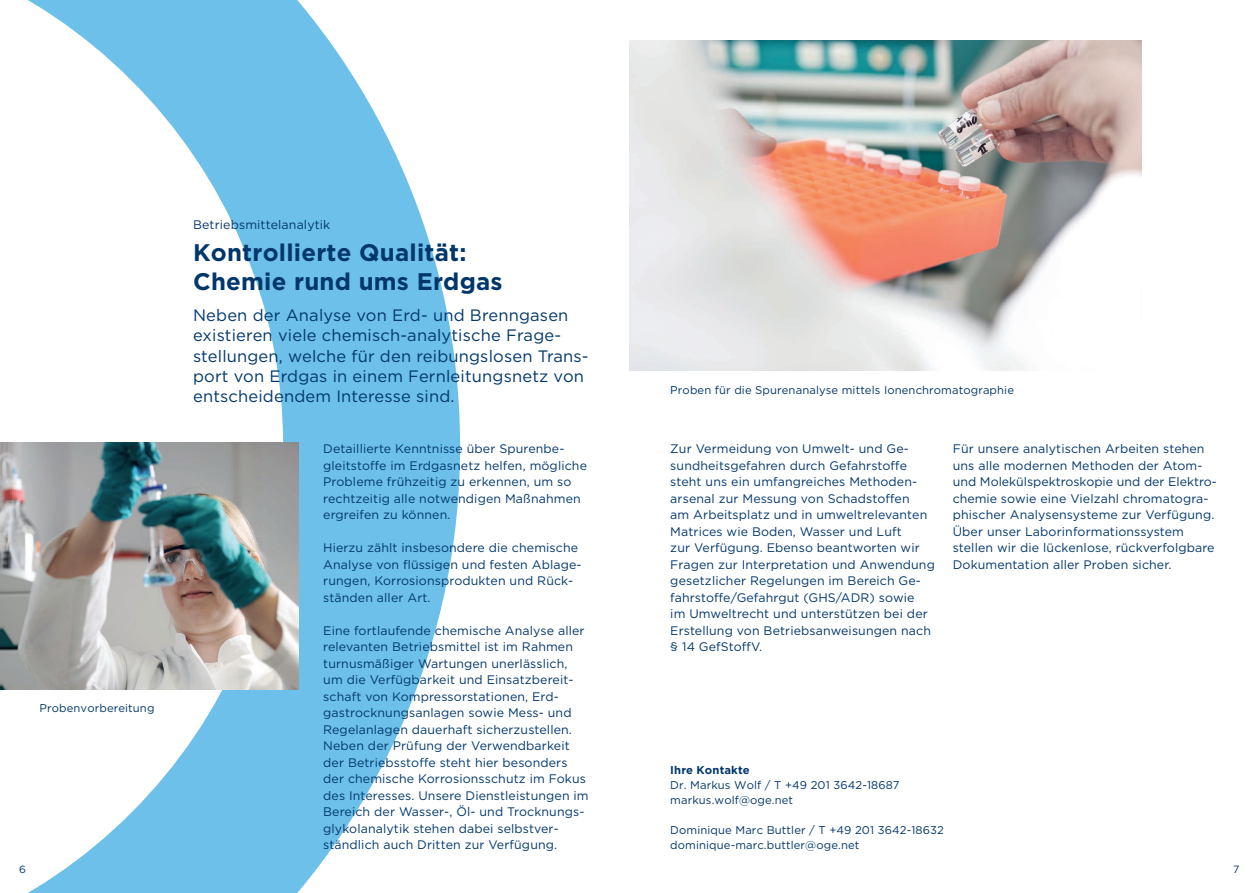
<style>
.page{position:relative;width:1259px;height:893px;background:#fff}
.page>*{position:absolute;margin:0;border:0;box-sizing:border-box;transform-origin:0 0}
.t1{font:700 24px/28.5px "Gotham";letter-spacing:.01em;color:#00376b}
.t2{font:16.5px/20.2px "Gotham";letter-spacing:.01em;color:#00376b}
.t3{font:12.3px/16.5px "Gotham";letter-spacing:.01em;color:#00376b}
.t4{font:11.25px/15px "Gotham";letter-spacing:.01em;color:#00376b}
.t5{font:700 11.25px "Gotham";letter-spacing:.01em;color:#00376b}
.t6{font:10.5px "Gotham";color:#00376b}
</style>
<div class="page">
<svg style="left:0;top:0;width:460px;height:893px;fill:#6ec0e9"></svg>
<img style="left:629px;top:41px;width:512px;height:330px">
<img style="left:0;top:443px;width:299px;height:246px">
<p class="t4" style="left:40px;top:700px;width:116px">Probenvorbereitung</p>
<p class="t3" style="left:193px;top:216px;width:139px">Betriebsmittelanalytik</p>
<h1 class="t1" style="left:193px;top:238px;width:311px">Kontrollierte Qualität:<br>Chemie rund ums Erdgas</h1>
<h2 class="t2" style="left:193px;top:305px;width:397px">Neben der Analyse von Erd- und Brenngasen existieren viele chemisch-analytische Frage&shy;stellungen, welche für den reibungslosen Trans&shy;port von Erdgas in einem Fernleitungsnetz von entscheidendem Interesse sind.</h2>
<p class="t3" style="left:323px;top:440px;width:265px">Detaillierte Kenntnisse über Spurenbe&shy;gleitstoffe im Erdgasnetz helfen, mögliche Probleme frühzeitig zu erkennen, um so rechtzeitig alle notwendigen Maßnahmen ergreifen zu können.</p>
<p class="t3" style="left:323px;top:539px;width:260px">Hierzu zählt insbesondere die chemische Analyse von flüssigen und festen Ablage&shy;rungen, Korrosionsprodukten und Rück&shy;ständen aller Art.</p>
<p class="t3" style="left:323px;top:622px;width:267px">Eine fortlaufende chemische Analyse aller relevanten Betriebsmittel ist im Rahmen turnusmäßiger Wartungen unerlässlich, um die Verfügbarkeit und Einsatzbereit&shy;schaft von Kompressorstationen, Erd&shy;gastrocknungsanlagen sowie Mess- und Regelanlagen dauerhaft sicherzustellen.<br>Neben der Prüfung der Verwendbarkeit der Betriebsstoffe steht hier besonders der chemische Korrosionsschutz im Fokus des Interesses. Unsere Dienstleistungen im Bereich der Wasser-, Öl- und Trocknungs&shy;glykolanalytik stehen dabei selbstver&shy;ständlich auch Dritten zur Verfügung.</p>
<p class="t4" style="left:670px;top:382px;width:345px">Proben für die Spurenanalyse mittels Ionenchromatographie</p>
<p class="t3" style="left:670px;top:440px;width:266px">Zur Vermeidung von Umwelt- und Ge&shy;sundheitsgefahren durch Gefahrstoffe steht uns ein umfangreiches Methoden&shy;arsenal zur Messung von Schadstoffen<br>am Arbeitsplatz und in umweltrelevanten Matrices wie Boden, Wasser und Luft<br>zur Verfügung. Ebenso beantworten wir Fragen zur Interpretation und Anwendung gesetzlicher Regelungen im Bereich Ge&shy;fahrstoffe/Gefahrgut (GHS/ADR) sowie<br>im Umweltrecht und unterstützen bei der Erstellung von Betriebsanweisungen nach § 14 GefStoffV.</p>
<p class="t3" style="left:952px;top:440px;width:266px">Für unsere analytischen Arbeiten stehen uns alle modernen Methoden der Atom&shy;und Molekülspektroskopie und der Elektro&shy;chemie sowie eine Vielzahl chromatogra&shy;phischer Analysensysteme zur Verfügung.<br>Über unser Laborinformationssystem stellen wir die lückenlose, rückverfolgbare Dokumentation aller Proben sicher.</p>
<p class="t5" style="left:670px;top:762px;width:81px">Ihre Kontakte</p>
<p class="t4" style="left:670px;top:777px;width:231px">Dr. Markus Wolf / T +49 201 3642-18687 markus.wolf@oge.net</p>
<p class="t4" style="left:670px;top:822px;width:275px">Dominique Marc Buttler / T +49 201 3642-18632 dominique-marc.buttler@oge.net</p>
<p class="t6" style="left:19px;top:863px;width:8px">6</p>
<p class="t6" style="left:1233px;top:863px;width:8px">7</p>
</div>
